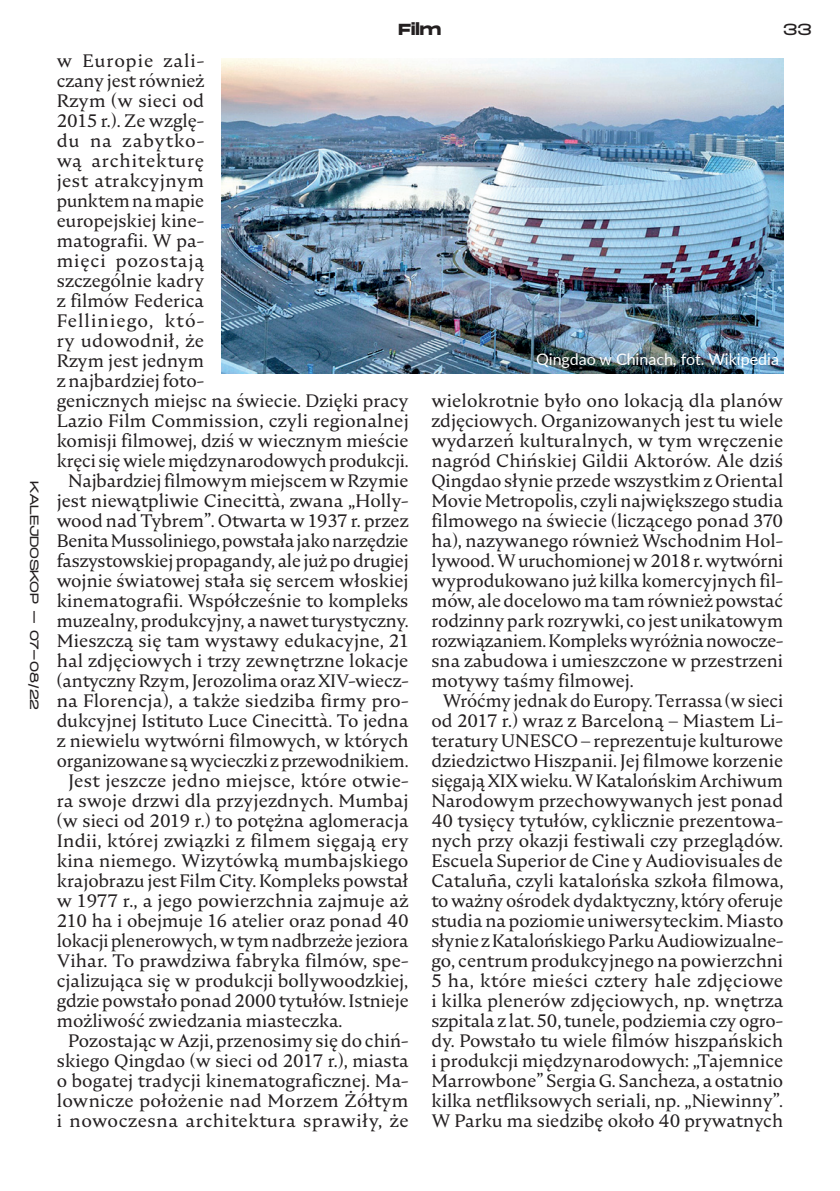
<style>
.page{position:relative;width:840px;height:1191px;background:#fff}
.page>*{position:absolute;margin:0;border:0;box-sizing:border-box;transform-origin:0 0}
.t1{font:18px/20px "Nocturne Serif";color:#231f20;text-align:justify}
.t2{font:18px "Nocturne Serif";letter-spacing:.03em;color:#231f20}
.t3{font:18px "Nocturne Serif";letter-spacing:.02em;color:#231f20}
.t4{font:18px "Nocturne Serif";letter-spacing:.045em;color:#231f20}
.t5{font:18px "Nocturne Serif";letter-spacing:.05em;color:#231f20}
.t6{font:18px "Nocturne Serif";letter-spacing:.06em;color:#231f20}
.t7{font:16px "Lato";color:#fff}
.t8{font:700 16px "Monument Extended";color:#231f20}
.t9{font:200 16px "Monument Extended";color:#231f20}
.t10{font:200 12px "Monument Extended";letter-spacing:-.03em;color:#231f20}
</style>
<div class="page">
<img style="left:221px;top:58px;width:561px;height:315px">
<p class="t10" style="left:43px;top:481px;width:230px;rotate:90deg">KALEJDOSKOP – 07-08/22</p>
<p class="t8" style="left:398px;top:18px;width:44px">Film</p>
<p class="t9" style="left:782px;top:18px;width:30px">33</p>
<p class="t5" style="left:57px;top:49px;width:149px">w Europie zali-</p>
<p class="t1" style="left:57px;top:70px;width:149px">czany jest również</p>
<p class="t1" style="left:57px;top:90px;width:149px">Rzym (w sieci od</p>
<p class="t1" style="left:57px;top:110px;width:149px">2015 r.). Ze wzglę-</p>
<p class="t5" style="left:57px;top:129px;width:149px">du na zabytko-</p>
<p class="t4" style="left:57px;top:149px;width:149px">wą architekturę</p>
<p class="t3" style="left:57px;top:169px;width:149px">jest atrakcyjnym</p>
<p class="t1" style="left:57px;top:190px;width:149px">punktem na mapie</p>
<p class="t1" style="left:57px;top:210px;width:149px">europejskiej kine-</p>
<p class="t1" style="left:57px;top:230px;width:149px">matografii. W pa-</p>
<p class="t4" style="left:57px;top:249px;width:149px">mięci pozostają</p>
<p class="t1" style="left:57px;top:270px;width:149px">szczególnie kadry</p>
<p class="t1" style="left:57px;top:290px;width:149px">z filmów Federica</p>
<p class="t6" style="left:57px;top:309px;width:149px">Felliniego, któ-</p>
<p class="t3" style="left:57px;top:329px;width:149px">ry udowodnił, że</p>
<p class="t1" style="left:57px;top:350px;width:149px">Rzym jest jednym</p>
<p class="t1" style="left:57px;top:370px;width:149px">z najbardziej foto-</p>
<p class="t1" style="left:57px;top:390px;width:353px">genicznych miejsc na świecie. Dzięki pracy</p>
<p class="t1" style="left:57px;top:410px;width:353px">Lazio Film Commission, czyli regionalnej</p>
<p class="t1" style="left:57px;top:430px;width:353px">komisji filmowej, dziś w wiecznym mieście</p>
<p class="t1" style="left:57px;top:450px;width:353px">kręci się wiele międzynarodowych produkcji.</p>
<p class="t1" style="left:68px;top:470px;width:342px">Najbardziej filmowym miejscem w Rzymie</p>
<p class="t1" style="left:57px;top:490px;width:353px">jest niewątpliwie Cinecittà, zwana „Holly-</p>
<p class="t1" style="left:57px;top:510px;width:353px">wood nad Tybrem”. Otwarta w 1937 r. przez</p>
<p class="t1" style="left:57px;top:530px;width:353px">Benita Mussoliniego, powstała jako narzędzie</p>
<p class="t1" style="left:57px;top:550px;width:353px">faszystowskiej propagandy, ale już po drugiej</p>
<p class="t1" style="left:57px;top:570px;width:353px">wojnie światowej stała się sercem włoskiej</p>
<p class="t1" style="left:57px;top:590px;width:353px">kinematografii. Współcześnie to kompleks</p>
<p class="t1" style="left:57px;top:610px;width:353px">muzealny, produkcyjny, anawet turystyczny.</p>
<p class="t1" style="left:57px;top:630px;width:353px">Mieszczą się tam wystawy edukacyjne, 21</p>
<p class="t1" style="left:57px;top:650px;width:353px">hal zdjęciowych i trzy zewnętrzne lokacje</p>
<p class="t1" style="left:57px;top:670px;width:353px">(antyczny Rzym, Jerozolima oraz XIV-wiecz-</p>
<p class="t1" style="left:57px;top:690px;width:353px">na Florencja), a także siedziba firmy pro-</p>
<p class="t1" style="left:57px;top:710px;width:353px">dukcyjnej Istituto Luce Cinecittà. To jedna</p>
<p class="t1" style="left:57px;top:730px;width:353px">z niewielu wytwórni filmowych, w których</p>
<p class="t1" style="left:57px;top:750px;width:353px">organizowane są wycieczki zprzewodnikiem.</p>
<p class="t1" style="left:68px;top:770px;width:342px">Jest jeszcze jedno miejsce, które otwie-</p>
<p class="t1" style="left:57px;top:790px;width:353px">ra swoje drzwi dla przyjezdnych. Mumbaj</p>
<p class="t1" style="left:57px;top:810px;width:353px">(w sieci od 2019 r.) to potężna aglomeracja</p>
<p class="t1" style="left:57px;top:830px;width:353px">Indii, której związki z filmem sięgają ery</p>
<p class="t1" style="left:57px;top:850px;width:353px">kina niemego. Wizytówką mumbajskiego</p>
<p class="t1" style="left:57px;top:870px;width:353px">krajobrazu jest Film City. Kompleks powstał</p>
<p class="t1" style="left:57px;top:890px;width:353px">w 1977 r., a jego powierzchnia zajmuje aż</p>
<p class="t1" style="left:57px;top:910px;width:353px">210 ha i obejmuje 16 atelier oraz ponad 40</p>
<p class="t1" style="left:57px;top:930px;width:353px">lokacji plenerowych, wtym nadbrzeże jeziora</p>
<p class="t1" style="left:57px;top:950px;width:353px">Vihar. To prawdziwa fabryka filmów, spe-</p>
<p class="t1" style="left:57px;top:970px;width:353px">cjalizująca się w produkcji bollywoodzkiej,</p>
<p class="t1" style="left:57px;top:990px;width:353px">gdzie powstało ponad 2000 tytułów. Istnieje</p>
<p class="t1" style="left:57px;top:1010px;width:287px">możliwość zwiedzania miasteczka.</p>
<p class="t1" style="left:68px;top:1030px;width:342px">Pozostając w Azji, przenosimy się do chiń-</p>
<p class="t1" style="left:57px;top:1050px;width:353px">skiego Qingdao (w sieci od 2017 r.), miasta</p>
<p class="t1" style="left:57px;top:1070px;width:353px">o bogatej tradycji kinematograficznej. Ma-</p>
<p class="t1" style="left:57px;top:1090px;width:353px">lownicze położenie nad Morzem Żółtym</p>
<p class="t2" style="left:57px;top:1109px;width:353px">i nowoczesna architektura sprawiły, że</p>
<p class="t7" style="left:536px;top:348px;width:244px">Qingdao w Chinach, fot. Wikipedia</p>
<p class="t1" style="left:431px;top:390px;width:353px">wielokrotnie było ono lokacją dla planów zdjęciowych. Organizowanych jest tu wiele wydarzeń kulturalnych, w tym wręczenie nagród Chińskiej Gildii Aktorów. Ale dziś Qingdao słynie przede wszystkim zOriental Movie Metropolis, czyli największego studia filmowego na świecie (liczącego ponad 370 ha), nazywanego również Wschodnim Hol&shy;lywood. Wuruchomionej w2018 r. wytwórni wyprodukowano już kilka komercyjnych fil&shy;mów, ale docelowo ma tam również powstać rodzinny park rozrywki, co jest unikatowym rozwiązaniem. Kompleks wyróżnia nowocze&shy;sna zabudowa i umieszczone w przestrzeni motywy taśmy filmowej.</p>
<p class="t1" style="left:431px;top:690px;width:353px;text-indent:11px">Wróćmy jednak do Europy. Terrassa (wsieci od 2017 r.) wraz z Barceloną – Miastem Li&shy;teratury UNESCO – reprezentuje kulturowe dziedzictwo Hiszpanii. Jej filmowe korzenie sięgają XIX wieku. WKatalońskim Archiwum Narodowym przechowywanych jest ponad 40 tysięcy tytułów, cyklicznie prezentowa&shy;nych przy okazji festiwali czy przeglądów.<br>Escuela Superior de Cine y Audiovisuales de Cataluña, czyli katalońska szkoła filmowa, to ważny ośrodek dydaktyczny, który oferuje studia na poziomie uniwersyteckim. Miasto słynie zKatalońskiego Parku Audiowizualne&shy;go, centrum produkcyjnego na powierzchni 5 ha, które mieści cztery hale zdjęciowe i kilka plenerów zdjęciowych, np. wnętrza szpitala z lat. 50, tunele, podziemia czy ogro&shy;dy. Powstało tu wiele filmów hiszpańskich i produkcji międzynarodowych: „Tajemnice Marrowbone” Sergia G. Sancheza, a ostatnio kilka netfliksowych seriali, np. „Niewinny”.<br>W Parku ma siedzibę około 40 prywatnych</p>
</div>
